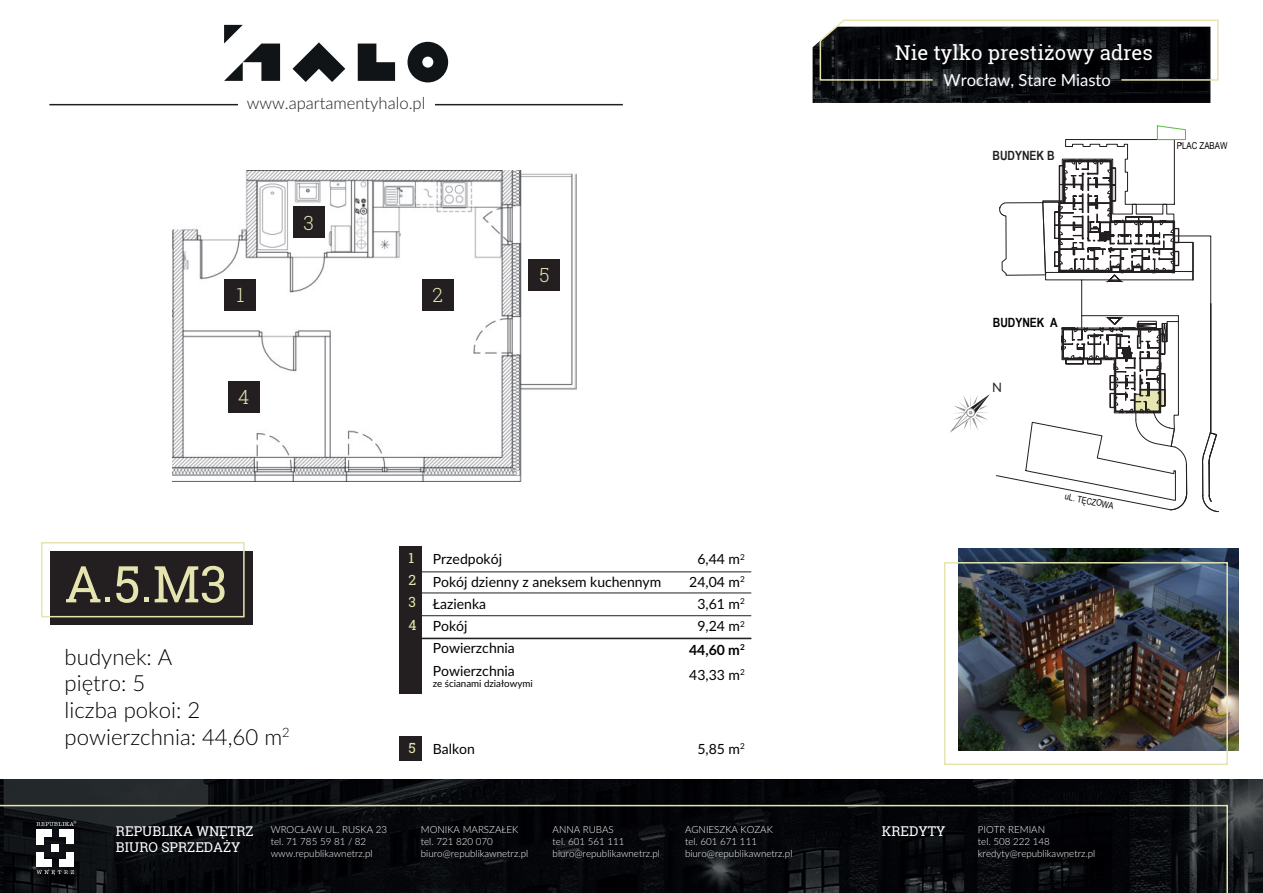
<style>
.page{position:relative;width:1263px;height:893px;background:#fff}
.page>*{position:absolute;margin:0;border:0;box-sizing:border-box;transform-origin:0 0}
.t1{font:50.7px "Roboto Slab";color:#e6e5b0}
.t2{font:300 22.2px/26.5px "Lato";color:#000001}
.t3{font:20.4px "Roboto Slab";color:#fff}
.t4{font:300 19.5px "Roboto Slab";color:#e6e5b0}
.t5{font:300 16.65px "Lato";color:#231f20}
.t6{font:16.65px "Lato";color:#fff}
.t7{font:13.95px/22.4px "Lato";color:#000001}
.t8{font:700 13.95px/25px "Lato";color:#000001}
.t9{font:13.95px/22.4px "Roboto Slab";color:#e6e5b0}
.t10{font:13.5px/16.2px "Roboto Slab";color:#fff}
.t11{font:13.05px "Lato";color:#231f20}
.t12{font:700 12.75px "Arial Narrow";color:#000001}
.t13{font:700 12.75px "Arial Narrow";color:#231f20}
.t14{font:300 9.75px/11.7px "Lato";color:#fff}
.t15{font:9.75px "Lato";color:#000001}
.t16{font:9.6px "Arial Narrow";color:#000001}
.t17{font:9px "Arial Narrow";color:#000001}
.s1{font-weight:400}
</style>
<div class="page">
<img style="left:172px;top:170px;width:404px;height:312px">
<img style="left:959px;top:548px;width:280px;height:202px">
<hr style="left:49px;top:104px;width:574px;height:1px;background:#231f20">
<div style="left:238px;top:94px;width:196px;height:24px;background:#fff"></div>
<div style="left:400px;top:546px;width:22px;height:147px;background:#231f20"></div>
<div style="left:51px;top:551px;width:202px;height:73px;background:#231f20"></div>
<svg style="left:292px;top:42px;width:53px;height:40px"></svg>
<svg style="left:358px;top:44px;width:37px;height:37px"></svg>
<svg style="left:407px;top:42px;width:41px;height:40px"></svg>
<svg style="left:224px;top:25px;width:56px;height:56px"></svg>
<div style="left:422px;top:280px;width:31px;height:31px;background:#231f20"></div>
<div style="left:225px;top:280px;width:31px;height:31px;background:#231f20"></div>
<div style="left:293px;top:207px;width:31px;height:31px;background:#231f20"></div>
<div style="left:228px;top:382px;width:31px;height:31px;background:#231f20"></div>
<div style="left:529px;top:259px;width:31px;height:31px;background:#231f20"></div>
<div style="left:41px;top:542px;width:204px;height:75px;border:2px solid #e6e5b0"></div>
<div style="left:400px;top:736px;width:22px;height:24px;background:#231f20"></div>
<hr style="left:400px;top:593px;width:351px;height:1px;background:#231f20">
<hr style="left:400px;top:572px;width:351px;height:1px;background:#231f20">
<hr style="left:400px;top:615px;width:351px;height:1px;background:#231f20">
<hr style="left:400px;top:638px;width:351px;height:1px;background:#231f20">
<svg style="left:813px;top:19px;width:406px;height:84px;background:#282a2b"></svg>
<div style="left:944px;top:562px;width:284px;height:203px;border:2px solid #e6e5b0"></div>
<img style="left:0;top:780px;width:1263px;height:113px">
<svg style="left:0;top:805px;width:1228px;height:88px;background:#0e0f12"></svg>
<svg style="left:950px;top:125px;width:268px;height:387px"></svg>
<h3 class="t5" style="left:247px;top:91px;width:180px">www.apartamentyhalo.pl</h3>
<h3 class="t4" style="left:304px;top:211px;width:12px">3</h3>
<h3 class="t4" style="left:236px;top:284px;width:9px">1</h3>
<h3 class="t4" style="left:432px;top:284px;width:12px">2</h3>
<h3 class="t4" style="left:238px;top:386px;width:13px">4</h3>
<h3 class="t4" style="left:539px;top:264px;width:12px">5</h3>
<h3 class="t3" style="left:895px;top:38px;width:259px">Nie tylko prestiżowy adres</h3>
<h3 class="t6" style="left:943px;top:68px;width:169px">Wrocław, Stare Miasto</h3>
<h3 class="t13" style="left:992px;top:148px;width:64px">BUDYNEK B</h3>
<p class="t16" style="left:1177px;top:138px;width:52px">PLAC ZABAW</p>
<h3 class="t12" style="left:993px;top:315px;width:66px">BUDYNEK A</h3>
<h3 class="t11" style="left:992px;top:383px;width:11px">N</h3>
<h1 class="t1" style="left:65px;top:555px;width:164px">A.5.M3</h1>
<h2 class="t2" style="left:65px;top:645px;width:227px">budynek: A<br>piętro: 5<br>liczba pokoi: 2 powierzchnia: 44,60 m<sup>2</sup></h2>
<h3 class="t9" style="left:408px;top:547px;width:10px">1<br>2<br>3<br>4</h3>
<h3 class="t7" style="left:689px;top:549px;width:57px;text-align:center">6,44 m<sup>2<br></sup>24,04 m<sup>2<br></sup>3,61 m<sup>2<br></sup>9,24 m<sup>2</sup></h3>
<h3 class="t8" style="left:689px;top:638px;width:57px">44,60 m<sup>2<br></sup><span class="s1">43,33 m</span><sup>2</sup></h3>
<h3 class="t7" style="left:433px;top:549px;width:230px">Przedpokój<br>Pokój dzienny z aneksem kuchennym<br>Łazienka<br>Pokój<br>Powierzchnia<br>Powierzchnia</h3>
<p class="t15" style="left:433px;top:676px;width:101px">ze ścianami działowymi</p>
<h3 class="t9" style="left:408px;top:737px;width:9px">5</h3>
<h3 class="t7" style="left:433px;top:739px;width:44px">Balkon</h3>
<h3 class="t7" style="left:697px;top:739px;width:49px">5,85 m<sup>2</sup></h3>
<p class="t17" style="left:1066px;top:490px;width:51px;rotate:11deg">uL. TĘCZOWA</p>
<p class="t14" style="left:421px;top:823px;width:109px">MONIKA MARSZAŁEK tel. 721 820 070 biuro@republikawnetrz.pl</p>
<p class="t14" style="left:553px;top:824px;width:109px">ANNA RUBAS<br>tel. 601 561 111 biuro@republikawnetrz.pl</p>
<p class="t14" style="left:978px;top:824px;width:119px">PIOTR REMIAN<br>tel. 508 222 148 kredyty@republikawnetrz.pl</p>
<h3 class="t10" style="left:116px;top:823px;width:139px">REPUBLIKA WNĘTRZ<br>BIURO SPRZEDAŻY</h3>
<p class="t14" style="left:271px;top:824px;width:118px">WROCŁAW UL. RUSKA 23 tel. 71 785 59 81 / 82 www.republikawnetrz.pl</p>
<p class="t14" style="left:685px;top:824px;width:109px">AGNIESZKA KOZAK<br>tel. 601 671 111 biuro@republikawnetrz.pl</p>
<h3 class="t10" style="left:882px;top:823px;width:65px">KREDYTY</h3>
</div>
